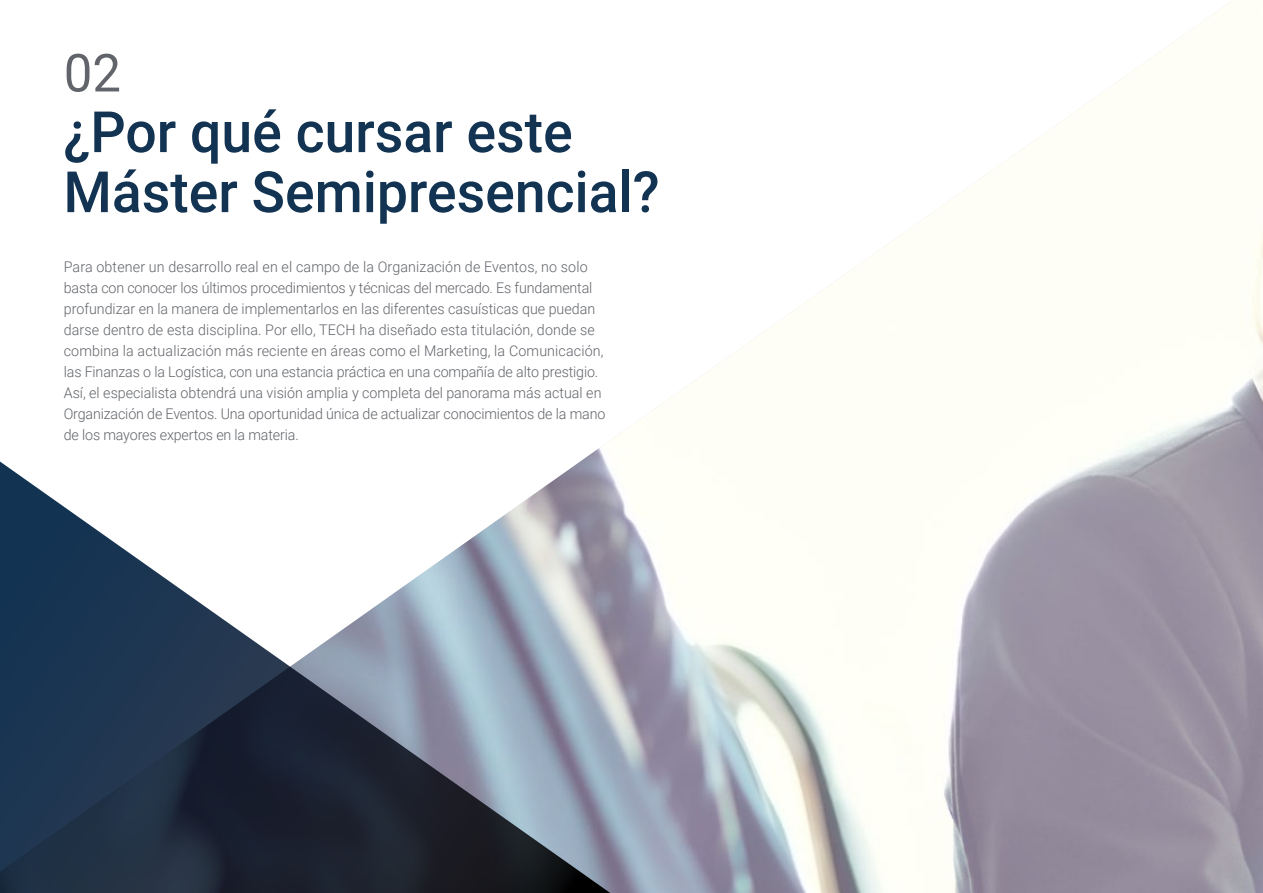
<style>
.page{position:relative;width:1263px;height:893px;background:#fff}
.page>*{position:absolute;margin:0;border:0;box-sizing:border-box;transform-origin:0 0}
.t1{font:500 57px/60px "Roboto";color:#123352}
.t2{font:52.5px "Roboto";color:#61646a}
.t3{font:300 14.7px/21px "Roboto";color:#61646a}
</style>
<div class="page">
<img style="left:608px;top:0;width:655px;height:893px">
<svg style="left:0;top:446px;width:640px;height:447px"></svg>
<h2 class="t2" style="left:64px;top:36px;width:59px">02</h2>
<h1 class="t1" style="left:63px;top:100px;width:597px">¿Por qué cursar este<br>Máster Semipresencial?</h1>
<p class="t3" style="left:64px;top:256px;width:543px">Para obtener un desarrollo real en el campo de la Organización de Eventos, no solo basta con conocer los últimos procedimientos y técnicas del mercado. Es fundamental profundizar en la manera de implementarlos en las diferentes casuísticas que puedan darse dentro de esta disciplina. Por ello, TECH ha diseñado esta titulación, donde se combina la actualización más reciente en áreas como el Marketing, la Comunicación, las Finanzas o la Logística, con una estancia práctica en una compañía de alto prestigio.<br>Así, el especialista obtendrá una visión amplia y completa del panorama más actual en Organización de Eventos. Una oportunidad única de actualizar conocimientos de la mano de los mayores expertos en la materia.</p>
</div>
